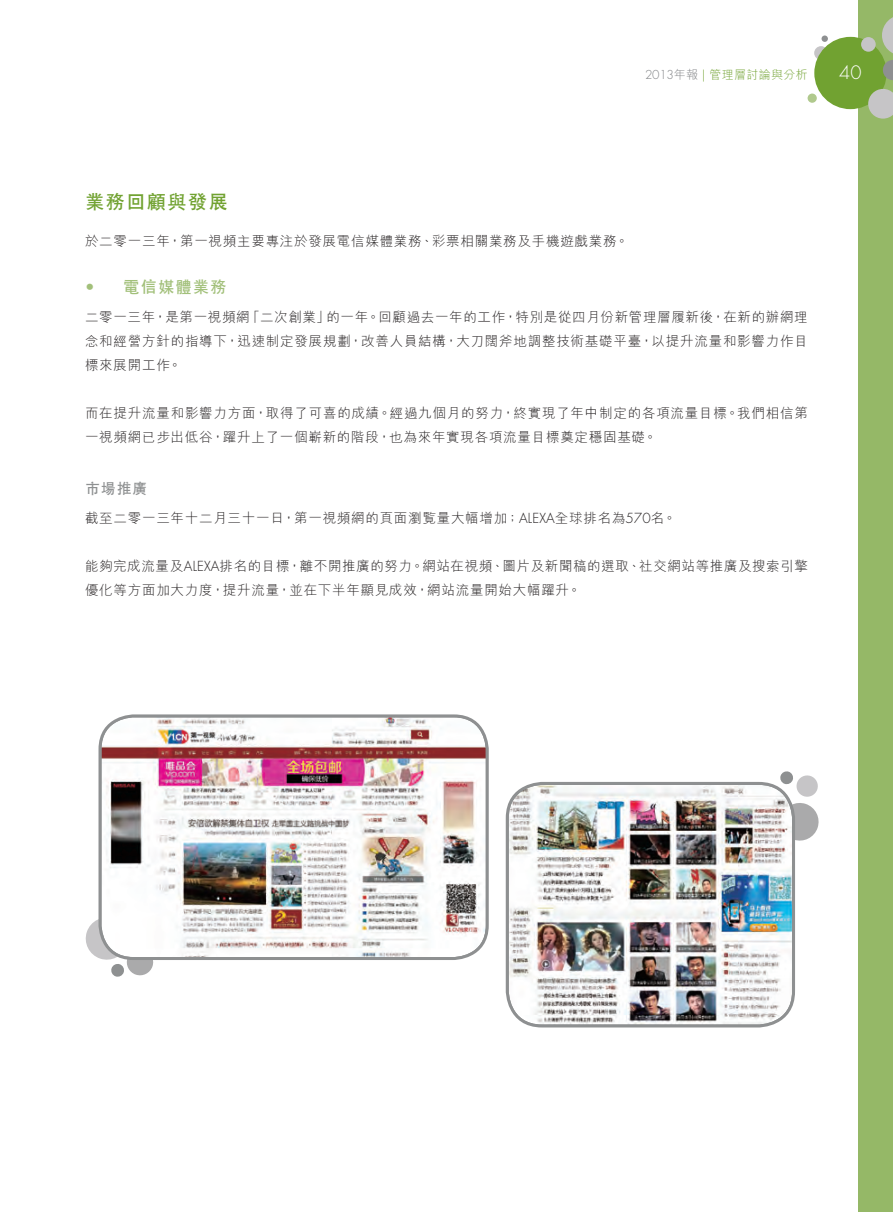
<style>
.page{position:relative;width:893px;height:1212px;background:#fff}
.page>*{position:absolute;margin:0;border:0;box-sizing:border-box;transform-origin:0 0}
.Heading_1{font:700 19.5px "C Hei 2 HK";letter-spacing:.055em;color:#71a231}
.t1{font:300 18px "Futura Std";color:#fff}
.Heading_2{font:700 16.5px "C Hei 2 HK";letter-spacing:.055em;color:#a2c07a}
.Heading_2-2{font:800 16.5px "Futura Std";color:#a2c07a}
.Heading_3{font:700 15px "C Hei 2 HK";color:#8e9091}
.Body_Text{font:300 13.5px/24px "M Hei HK";letter-spacing:.055em;color:#231f20}
.t2{font:300 12px "M Hei HK";letter-spacing:.03em;color:#71a231}
.s1{font-family:"Futura Std";color:#808285}
.s2{color:#808285}
.s3{font-family:"Futura Std"}
</style>
<div class="page">
<div style="left:859px;top:0;width:34px;height:1212px;background:#95b867"></div>
<div style="left:814px;top:46px;width:14px;height:14px;background:#c6c5c7;border-radius:50%"></div>
<div style="left:814px;top:37px;width:73px;height:72px;background:#71a231;border-radius:50%"></div>
<svg style="left:868px;top:89px;width:25px;height:30px"></svg>
<svg style="left:882px;top:17px;width:11px;height:63px"></svg>
<div style="left:821px;top:36px;width:7px;height:6px;background:#8e9091;border-radius:50%"></div>
<div style="left:861px;top:37px;width:15px;height:15px;background:#c6c5c7;border-radius:50%"></div>
<div style="left:808px;top:94px;width:9px;height:9px;background:#b0c98d;border-radius:50%"></div>
<svg style="left:780px;top:771px;width:39px;height:70px"></svg>
<svg style="left:85px;top:915px;width:69px;height:62px"></svg>
<img style="left:102px;top:718px;width:384px;height:239px">
<div style="left:99px;top:714px;width:390px;height:246px;border:3px solid #8e9091;border-radius:33px"></div>
<img style="left:509px;top:785px;width:283px;height:239px">
<div style="left:506px;top:782px;width:289px;height:245px;border:3px solid #8e9091;border-radius:35px"></div>
<p class="t2" style="left:645px;top:68px;width:164px"><span class="s1">2013</span><span class="s2">年報</span> <span class="s3">|</span> 管理層討論與分析</p>
<h2 class="t1" style="left:839px;top:61px;width:24px">40</h2>
<p class="Heading_1" style="left:85px;top:192px;width:144px">業務回顧與發展</p>
<p class="Body_Text" style="left:85px;top:228px;width:545px">於二零一三年，第一視頻主要專注於發展電信媒體業務、彩票相關業務及手機遊戲業務。</p>
<p class="Heading_2" style="left:123px;top:278px;width:105px">電信媒體業務</p>
<p class="Heading_2-2" style="left:85px;top:276px;width:11px">•</p>
<p class="Body_Text" style="left:326px;top:304px;width:483px">的一年。回顧過去一年的工作，特別是從四月份新管理層履新後，在新的辦網理</p>
<p class="Body_Text" style="left:85px;top:304px;width:724px">二零一三年，是第一視頻網<br>念和經營方針的指導下，迅速制定發展規劃，改善人員結構，大刀闊斧地調整技術基礎平臺，以提升流量和影響力作目標來展開工作。</p>
<p class="Body_Text" style="left:85px;top:400px;width:724px">而在提升流量和影響力方面，取得了可喜的成績。經過九個月的努力，終實現了年中制定的各項流量目標。我們相信第一視頻網已步出低谷，躍升上了一個嶄新的階段，也為來年實現各項流量目標奠定穩固基礎。</p>
<p class="Heading_3" style="left:85px;top:481px;width:64px">市場推廣</p>
<p class="Body_Text" style="left:85px;top:506px;width:593px">截至二零一三年十二月三十一日，第一視頻網的頁面瀏覧量大幅增加；<span class="s3">ALEXA</span>全球排名為<span class="s3">570</span>名。</p>
<p class="Body_Text" style="left:85px;top:554px;width:724px">能夠完成流量及<span class="s3">ALEXA</span>排名的目標，離不開推廣的努力。網站在視頻、圖片及新聞稿的選取、社交網站等推廣及搜索引擎優化等方面加大力度，提升流量，並在下半年顯見成效，網站流量開始大幅躍升。</p>
<p class="Body_Text" style="left:246px;top:304px;width:85px">「二次創業」</p>
</div>
